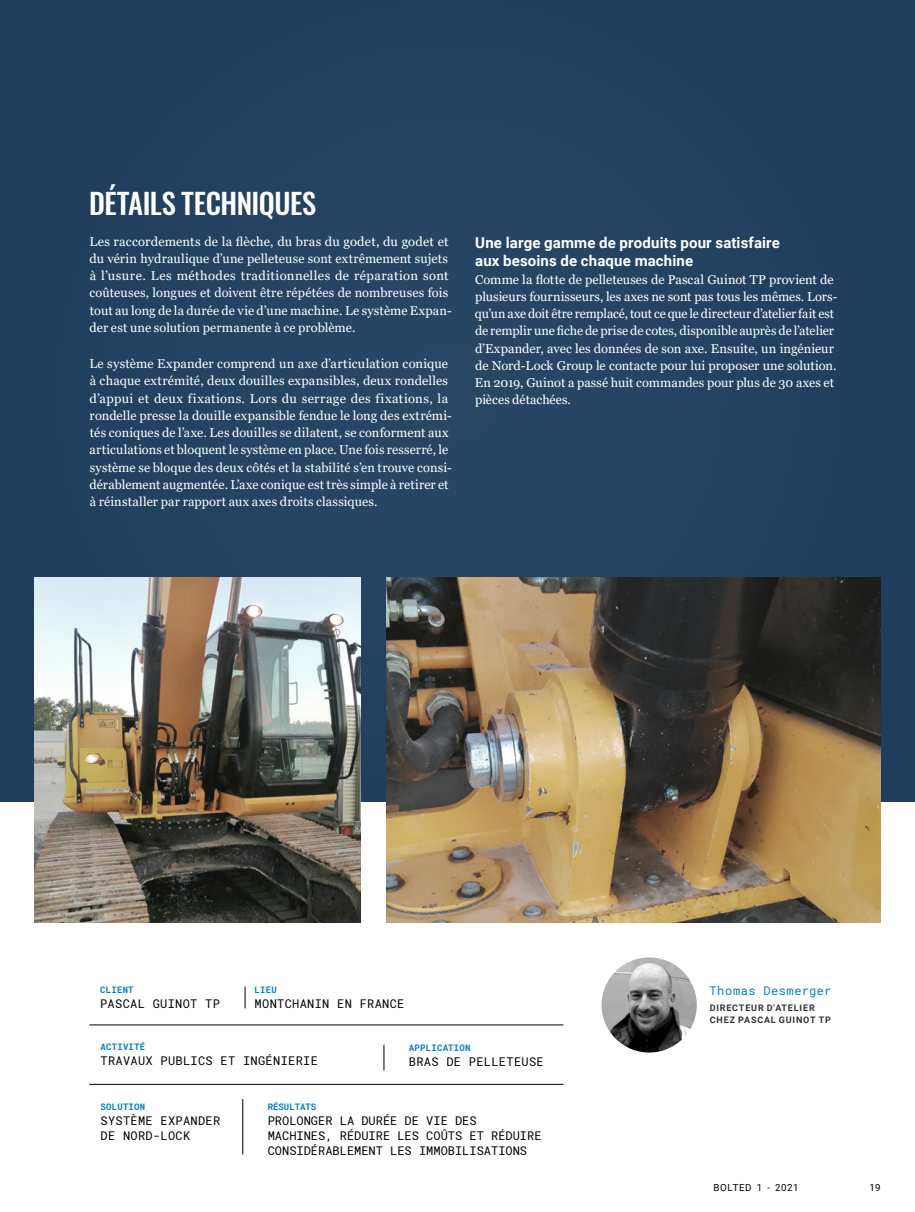
<style>
.page{position:relative;width:915px;height:1212px;background:#fff}
.page>*{position:absolute;margin:0;border:0;box-sizing:border-box;transform-origin:0 0}
.Title_2_-_Oswald{font:500 28.5px "Oswald";letter-spacing:-.015em;color:#fff}
.Sub_title_Roboto_Bol{font:700 15px/18.8px "Roboto";letter-spacing:.01em;color:#fff}
._9_12_5_body_Georgia{font:12.75px/17.2px "Georgia";letter-spacing:.005em;color:#fff}
.t1{font:12px/15px "Roboto Mono";letter-spacing:.025em;color:#000}
.t2{font:12px/15px "Roboto Mono";color:#000}
.t3{font:12px "Roboto Mono";letter-spacing:.045em;color:#0080c6}
.t4{font:9.75px "Roboto";letter-spacing:.06em;color:#000}
.t5{font:700 9px "Roboto Mono";letter-spacing:.025em;color:#0080c6}
.t6{font:700 9px/12px "Roboto";letter-spacing:.09em;color:#2f3239}
.t7{font:700 9px "Roboto Mono";color:#0080c6}
</style>
<div class="page">
<div style="left:0;top:0;width:914px;height:801px;background:#1f3e5e"></div>
<img style="left:34px;top:577px;width:326px;height:345px">
<img style="left:386px;top:577px;width:494px;height:345px">
<img style="left:601px;top:957px;width:95px;height:95px;border-radius:48px">
<hr style="left:89px;top:1025px;width:474px;height:1px;background:#000">
<hr style="left:89px;top:1084px;width:474px;height:1px;background:#000">
<svg style="left:245px;top:987px;width:1px;height:21px"></svg>
<svg style="left:383px;top:1045px;width:1px;height:25px"></svg>
<hr style="left:242px;top:1099px;width:1px;height:55px;background:#000">
<p class="Title_2_-_Oswald" style="left:89px;top:189px;width:229px">DÉTAILS TECHNIQUES</p>
<p class="_9_12_5_body_Georgia" style="left:89px;top:233px;width:364px">Les raccordements de la flèche, du bras du godet, du godet et du vérin hydraulique d’une pelleteuse sont extrêmement sujets à l’usure. Les méthodes traditionnelles de réparation sont coûteuses, longues et doivent être répétées de nombreuses fois tout au long de la durée de vie d’une machine. Le système Expan&shy;der est une solution permanente à ce problème.</p>
<p class="_9_12_5_body_Georgia" style="left:89px;top:355px;width:364px">Le système Expander comprend un axe d’articulation conique à chaque extrémité, deux douilles expansibles, deux rondelles d’appui et deux fixations. Lors du serrage des fixations, la rondelle presse la douille expansible fendue le long des extrémi&shy;tés coniques de l’axe. Les douilles se dilatent, se conforment aux articulations et bloquent le système en place. Une fois resserré, le système se bloque des deux côtés et la stabilité s’en trouve consi&shy;dérablement augmentée. L’axe conique est très simple à retirer et à réinstaller par rapport aux axes droits classiques.</p>
<p class="Sub_title_Roboto_Bol" style="left:475px;top:232px;width:306px">Une large gamme de produits pour satisfaire aux besoins de chaque machine</p>
<p class="_9_12_5_body_Georgia" style="left:474px;top:271px;width:364px">Comme la flotte de pelleteuses de Pascal Guinot TP provient de plusieurs fournisseurs, les axes ne sont pas tous les mêmes. Lors&shy;qu’un axe doit être remplacé, tout ce que le directeur d’atelier fait est de remplir une fiche de prise de cotes, disponible auprès de l’atelier d’Expander, avec les données de son axe. Ensuite, un ingénieur de Nord-Lock Group le contacte pour lui proposer une solution.<br>En 2019, Guinot a passé huit commandes pour plus de 30 axes et pièces détachées.</p>
<p class="t5" style="left:100px;top:983px;width:35px">CLIENT</p>
<p class="t1" style="left:100px;top:996px;width:121px">PASCAL GUINOT TP</p>
<p class="t5" style="left:254px;top:983px;width:24px">LIEU</p>
<p class="t1" style="left:254px;top:996px;width:151px">MONTCHANIN EN FRANCE</p>
<p class="t3" style="left:709px;top:982px;width:123px">Thomas Desmerger</p>
<p class="t6" style="left:709px;top:1002px;width:123px">DIRECTEUR D’ATELIER<br>CHEZ PASCAL GUINOT TP</p>
<p class="t5" style="left:100px;top:1040px;width:46px">ACTIVITÉ</p>
<p class="t1" style="left:100px;top:1053px;width:219px">TRAVAUX PUBLICS ET INGÉNIERIE</p>
<p class="t5" style="left:409px;top:1041px;width:63px">APPLICATION</p>
<p class="t1" style="left:409px;top:1054px;width:136px">BRAS DE PELLETEUSE</p>
<p class="t5" style="left:100px;top:1100px;width:46px">SOLUTION</p>
<p class="t1" style="left:100px;top:1112px;width:121px">SYSTÈME EXPANDER<br>DE NORD-LOCK</p>
<p class="t7" style="left:267px;top:1100px;width:50px">RÉSULTATS</p>
<p class="t2" style="left:267px;top:1112px;width:275px">PROLONGER LA DURÉE DE VIE DES<br>MACHINES, RÉDUIRE LES COÛTS ET RÉDUIRE<br>CONSIDÉRABLEMENT LES IMMOBILISATIONS</p>
<p class="t4" style="left:713px;top:1180px;width:87px">BOLTED 1 - 2021</p>
<p class="t4" style="left:869px;top:1180px;width:13px">19</p>
</div>
